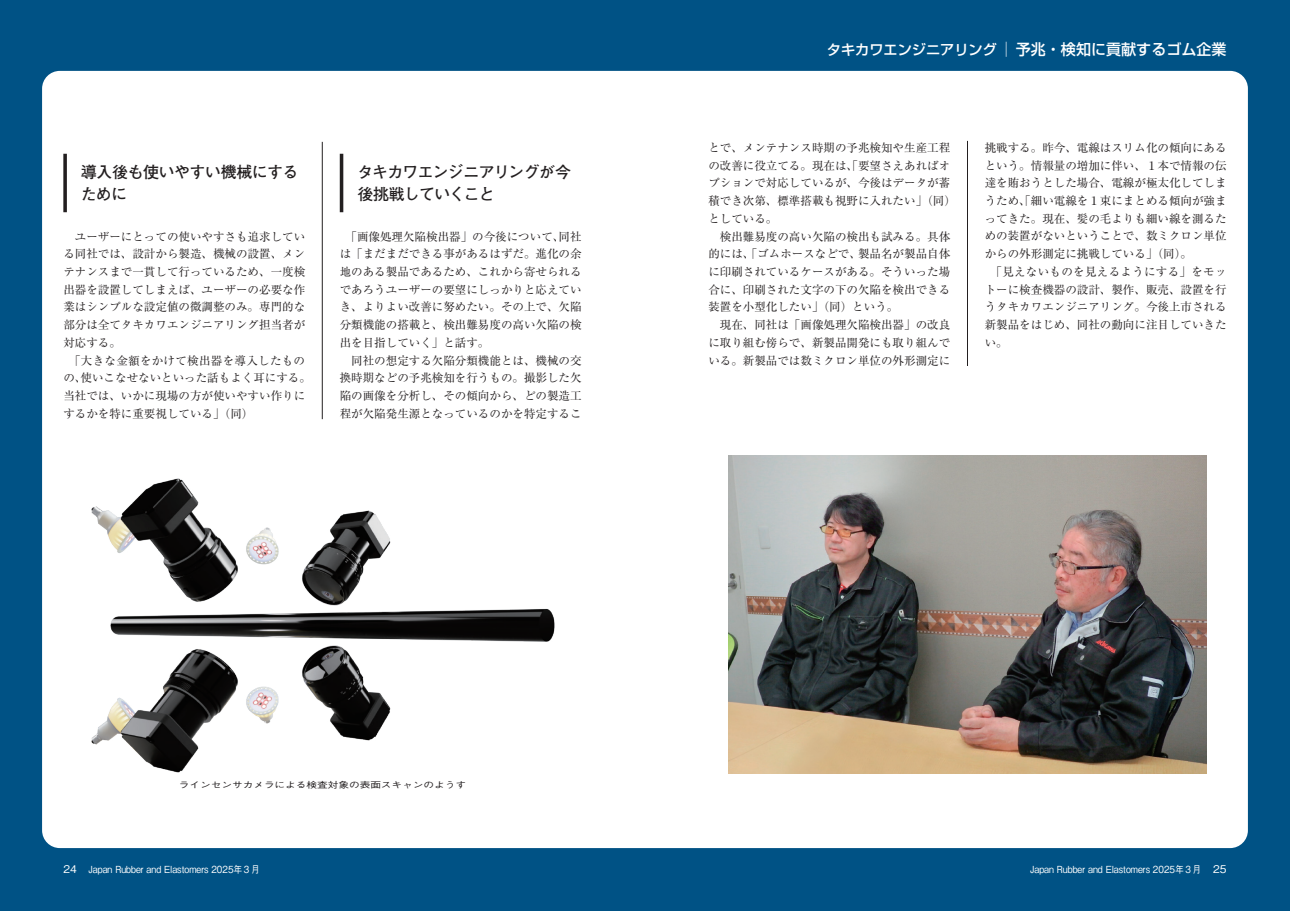
<style>
.page{position:relative;width:1290px;height:911px;background:#fff}
.page>*{position:absolute;margin:0;border:0;box-sizing:border-box;transform-origin:0 0}
.t1{font:700 16px/21.2px "Futo Go B101 Pro";letter-spacing:-.04em;color:#231f20}
.t2{font:500 15px "Shin Go Pro";color:#fff}
.t3{font:11.5px/17.8px "Ryumin Pro";color:#231f20}
.t4{font:11.5px "Ryumin Pro";letter-spacing:.025em;color:#231f20}
.t5{font:500 9.75px "Gothic BBB Pro";color:#fff;scale:.9 1}
.t6{font:500 8.5px "Gothic BBB Pro";color:#231f20;scale:1.25 1}
.s1{font-size:14.12px}
.s2{font-size:10.62px}
</style>
<div class="page">
<div style="left:0;top:0;width:645px;height:911px;background:#005285"></div>
<div style="left:645px;top:0;width:645px;height:911px;background:#005285"></div>
<div style="left:42px;top:71px;width:603px;height:777px;background:#fff"></div>
<div style="left:645px;top:71px;width:603px;height:777px;background:#fff"></div>
<svg style="left:63px;top:154px;width:4px;height:58px"></svg>
<hr style="left:340px;top:154px;width:3px;height:58px;background:#231f20">
<hr style="left:322px;top:142px;width:1px;height:277px;background:#231f20">
<hr style="left:967px;top:141px;width:1px;height:225px;background:#231f20">
<img style="left:85px;top:477px;width:474px;height:296px">
<img style="left:728px;top:455px;width:478px;height:318px">
<h1 class="t1" style="left:81px;top:160px;width:219px">導入後も使いやすい機械にするために</h1>
<p class="t3" style="left:63px;top:226px;width:243px">　ユーザーにとっての使いやすさも追求してい</p>
<p class="t3" style="left:63px;top:244px;width:243px">る同社では、設計から製造、機械の設置、メン</p>
<p class="t3" style="left:63px;top:262px;width:243px">テナンスまで一貫して行っているため、一度検</p>
<p class="t3" style="left:63px;top:280px;width:243px">出器を設置してしまえば、ユーザーの必要な作</p>
<p class="t3" style="left:63px;top:297px;width:243px">業はシンプルな設定値の微調整のみ。専門的な</p>
<p class="t3" style="left:63px;top:315px;width:243px">部分は全てタキカワエンジニアリング担当者が</p>
<p class="t3" style="left:63px;top:333px;width:59px">対応する。</p>
<p class="t4" style="left:69px;top:351px;width:238px">「大きな金額をかけて検出器を導入したもの</p>
<p class="t3" style="left:63px;top:368px;width:249px">の、使いこなせないといった話もよく耳にする。</p>
<p class="t3" style="left:63px;top:386px;width:243px">当社では、いかに現場の方が使いやすい作りに</p>
<p class="t3" style="left:63px;top:404px;width:192px">するかを特に重要視している」（同）</p>
<h1 class="t1" style="left:357px;top:160px;width:215px">タキカワエンジニアリングが今後挑戦していくこと</h1>
<p class="t3" style="left:340px;top:226px;width:243px;text-indent:6px">「画像処理欠陥検出器」の今後について、同社は「まだまだできる事があるはずだ。進化の余地のある製品であるため、これから寄せられるであろうユーザーの要望にしっかりと応えていき、よりよい改善に努めたい。その上で、欠陥分類機能の搭載と、検出難易度の高い欠陥の検出を目指していく」と話す。<br>　同社の想定する欠陥分類機能とは、機械の交換時期などの予兆検知を行うもの。撮影した欠陥の画像を分析し、その傾向から、どの製造工程が欠陥発生源となっているのかを特定するこ</p>
<h2 class="t2" style="left:827px;top:37px;width:401px"><span class="s1">タキカワエンジニアリング</span>│予兆・検知に貢献するゴム企業</h2>
<p class="t3" style="left:708px;top:138px;width:249px">とで、メンテナンス時期の予兆検知や生産工程の改善に役立てる。現在は、「要望さえあればオプションで対応しているが、今後はデータが蓄積でき次第、標準搭載も視野に入れたい」（同）としている。<br>　検出難易度の高い欠陥の検出も試みる。具体的には、「ゴムホースなどで、製品名が製品自体に印刷されているケースがある。そういった場合に、印刷された文字の下の欠陥を検出できる装置を小型化したい」（同）という。<br>　現在、同社は「画像処理欠陥検出器」の改良に取り組む傍らで、新製品開発にも取り組んでいる。新製品では数ミクロン単位の外形測定に</p>
<p class="t3" style="left:985px;top:138px;width:243px">挑戦する。昨今、電線はスリム化の傾向にある</p>
<p class="t3" style="left:985px;top:156px;width:243px">という。情報量の増加に伴い、１本で情報の伝</p>
<p class="t3" style="left:985px;top:173px;width:243px">達を賄おうとした場合、電線が極太化してしま</p>
<p class="t3" style="left:985px;top:191px;width:243px">うため、「細い電線を１束にまとめる傾向が強ま</p>
<p class="t3" style="left:985px;top:209px;width:243px">ってきた。現在、髪の毛よりも細い線を測るた</p>
<p class="t3" style="left:985px;top:226px;width:243px">めの装置がないということで、数ミクロン単位</p>
<p class="t3" style="left:985px;top:244px;width:209px">からの外形測定に挑戦している」（同）。</p>
<p class="t4" style="left:990px;top:262px;width:238px">「見えないものを見えるようにする」をモッ</p>
<p class="t3" style="left:985px;top:280px;width:243px">トーに検査機器の設計、製作、販売、設置を行</p>
<p class="t3" style="left:985px;top:297px;width:243px">うタキカワエンジニアリング。今後上市される</p>
<p class="t3" style="left:985px;top:315px;width:243px">新製品をはじめ、同社の動向に注目していきた</p>
<p class="t3" style="left:985px;top:333px;width:25px">い。</p>
<p class="t6" style="left:179px;top:777px;width:231px">ラインセンサカメラによる検査対象の表面スキャンのようす</p>
<p class="t5" style="left:63px;top:862px;width:220px"><span class="s2">24</span> Japan Rubber and Elastomers 2025年３月</p>
<p class="t5" style="left:1030px;top:862px;width:220px">Japan Rubber and Elastomers 2025年３月 <span class="s2">25</span></p>
</div>
